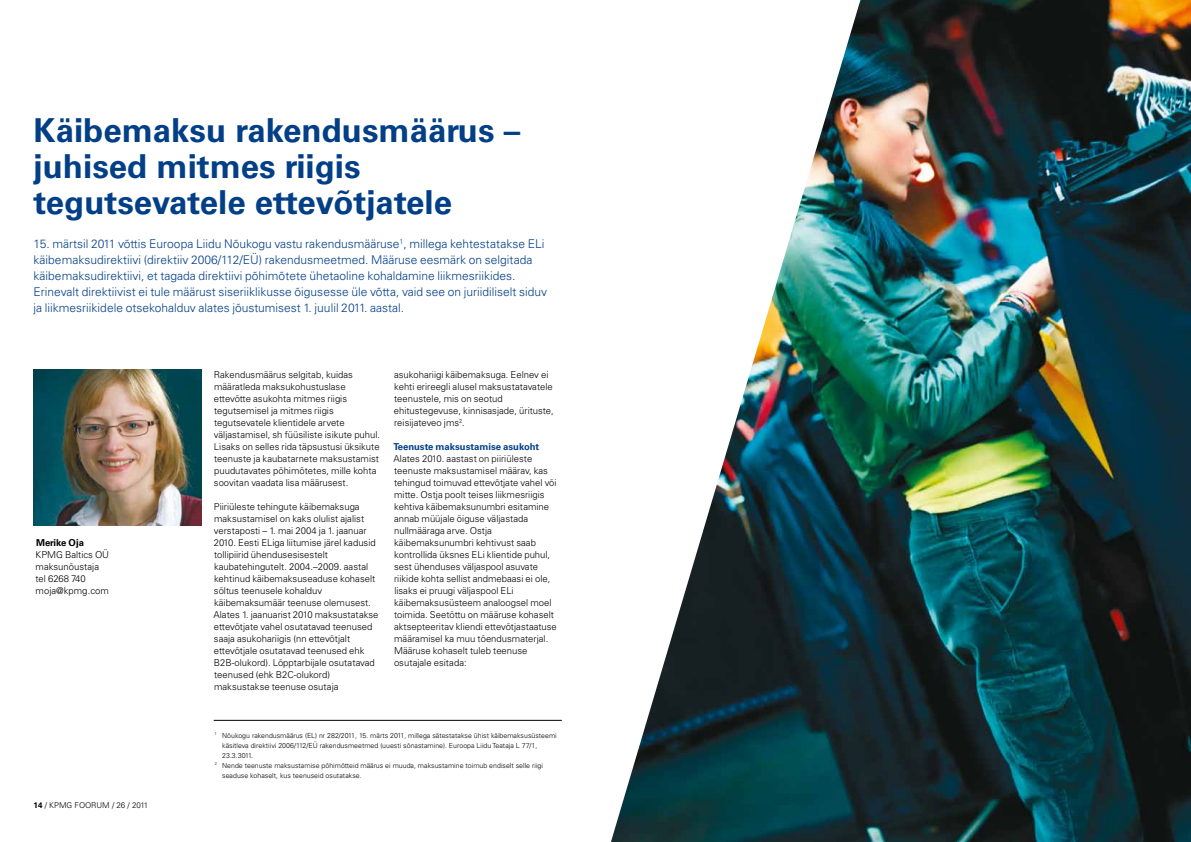
<style>
.page{position:relative;width:1191px;height:842px;background:#fff}
.page>*{position:absolute;margin:0;border:0;box-sizing:border-box;transform-origin:0 0}
.t1{font:700 33px/36px "Univers LT Std";color:#023f87}
.t2{font:300 12px/16px "Univers LT Std";color:#023f87}
.t3{font:300 9.5px/12px "Univers LT Std";color:#000}
.t4{font:700 9.5px "Univers LT Std";color:#023f87}
.t5{font:700 9.5px "Univers LT Std";color:#000}
.t6{font:300 8px "Univers LT Std";color:#000}
.t7{font:300 7px "Univers LT Std";color:#000}
.s1{font-weight:700}
</style>
<div class="page">
<img style="left:860px;top:0;width:331px;height:842px">
<svg style="left:413px;top:1px;width:447px;height:841px"></svg>
<img style="left:34px;top:370px;width:167px;height:156px">
<hr style="left:214px;top:720px;width:348px;height:1px;background:#000">
<h1 class="t1" style="left:34px;top:112px;width:488px">Käibemaksu rakendusmäärus – juhised mitmes riigis tegutsevatele ettevõtjatele</h1>
<p class="t2" style="left:34px;top:235px;width:515px">15. märtsil 2011 võttis Euroopa Liidu Nõukogu vastu rakendusmääruse<sup>1</sup>, millega kehtestatakse ELi käibemaksudirektiivi (direktiiv 2006/112/EÜ) rakendusmeetmed. Määruse eesmärk on selgitada käibemaksudirektiivi, et tagada direktiivi põhimõtete ühetaoline kohaldamine liikmesriikides.<br>Erinevalt direktiivist ei tule määrust siseriiklikusse õigusesse üle võtta, vaid see on juriidiliselt siduv ja liikmesriikidele otsekohalduv alates jõustumisest 1. juulil 2011. aastal.</p>
<p class="t5" style="left:36px;top:537px;width:49px">Merike Oja</p>
<p class="t3" style="left:35px;top:548px;width:75px">KPMG Baltics OÜ maksunõustaja tel 6268 740 moja@kpmg.com</p>
<p class="t6" style="left:34px;top:801px;width:116px"><span class="s1">14</span> / KPMG FOORUM / 26 / 2011</p>
<p class="t3" style="left:214px;top:368px;width:168px">Rakendusmäärus selgitab, kuidas määratleda maksukohustuslase ettevõtte asukohta mitmes riigis tegutsemisel ja mitmes riigis tegutsevatele klientidele arvete väljastamisel, sh füüsiliste isikute puhul.<br>Lisaks on selles rida täpsustusi üksikute teenuste ja kaubatarnete maksustamist puudutavates põhimõtetes, mille kohta soovitan vaadata lisa määrusest.</p>
<p class="t3" style="left:213px;top:500px;width:166px">Piiriüleste tehingute käibemaksuga maksustamisel on kaks olulist ajalist verstaposti – 1. mai 2004 ja 1. jaanuar 2010. Eesti ELiga liitumise järel kadusid tollipiirid ühendusesisestelt kaubatehingutelt. 2004.–2009. aastal kehtinud käibemaksuseaduse kohaselt sõltus teenusele kohalduv käibemaksumäär teenuse olemusest.<br>Alates 1. jaanuarist 2010 maksustatakse ettevõtjate vahel osutatavad teenused saaja asukohariigis (nn ettevõtjalt ettevõtjale osutatavad teenused ehk B2B-olukord). Lõpptarbijale osutatavad teenused (ehk B2C-olukord) maksustakse teenuse osutaja</p>
<p class="t3" style="left:394px;top:368px;width:161px">asukohariigi käibemaksuga. Eelnev ei kehti erireegli alusel maksustatavatele teenustele, mis on seotud ehitustegevuse, kinnisasjade, ürituste, reisijateveo jms<sup>2</sup>.</p>
<p class="t4" style="left:393px;top:441px;width:147px">Teenuste maksustamise asukoht</p>
<p class="t3" style="left:393px;top:452px;width:165px">Alates 2010. aastast on piiriüleste teenuste maksustamisel määrav, kas tehingud toimuvad ettevõtjate vahel või mitte. Ostja poolt teises liikmesriigis kehtiva käibemaksunumbri esitamine annab müüjale õiguse väljastada nullmääraga arve. Ostja käibemaksunumbri kehtivust saab kontrollida üksnes ELi klientide puhul, sest ühenduses väljaspool asuvate riikide kohta sellist andmebaasi ei ole, lisaks ei pruugi väljaspool ELi käibemaksusüsteem analoogsel moel toimida. Seetõttu on määruse kohaselt aktsepteeritav kliendi ettevõtjastaatuse määramisel ka muu tõendusmaterjal.<br>Määruse kohaselt tuleb teenuse osutajale esitada:</p>
<p class="t7" style="left:214px;top:731px;width:344px"><sup>1</sup> Nõukogu rakendusmäärus (EL) nr 282/2011, 15. märts 2011, millega sätestatakse ühist käibemaksusüsteemi</p>
<p class="t7" style="left:222px;top:741px;width:317px">käsitleva direktiivi 2006/112/EÜ rakendusmeetmed (uuesti sõnastamine). Euroopa Liidu Teataja L 77/1,</p>
<p class="t7" style="left:222px;top:751px;width:32px">23.3.3011.</p>
<p class="t7" style="left:215px;top:761px;width:329px"><sup>2</sup> Nende teenuste maksustamise põhimõtteid määrus ei muuda, maksustamine toimub endiselt selle riigi</p>
<p class="t7" style="left:222px;top:771px;width:141px">seaduse kohaselt, kus teenuseid osutatakse.</p>
</div>
